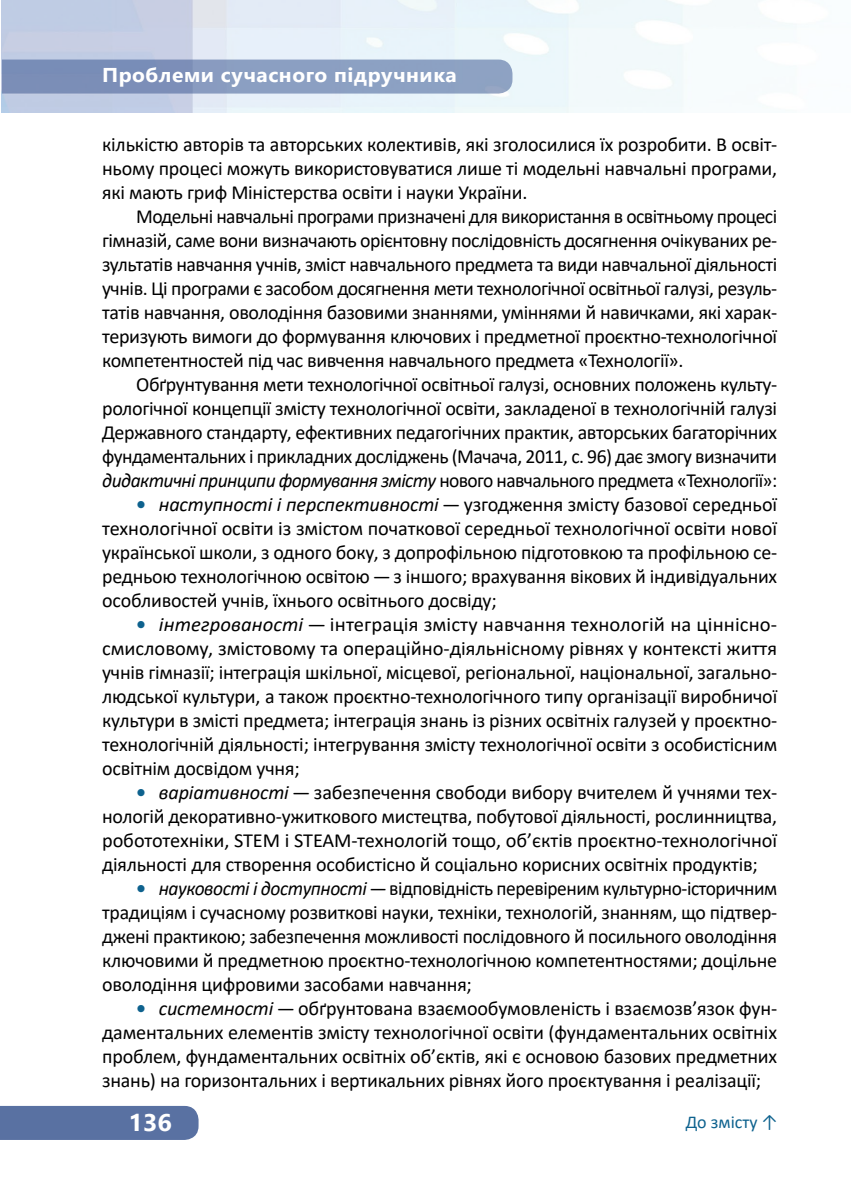
<style>
.page{position:relative;width:851px;height:1191px;background:#fff}
.page>*{position:absolute;margin:0;border:0;box-sizing:border-box;transform-origin:0 0}
.t1{font:700 24px "Segoe UI";color:#fff;scale:1.05 1}
.t2{font:20px/24px "Calibri";letter-spacing:-.01em;color:#000;text-align:justify}
.t3{font:700 20px "Segoe UI";letter-spacing:.025em;color:#fff;scale:1.05 1}
.t4{font:18px "Calibri";color:#0e628e}
.s1{font-style:italic}
.s2{font-weight:700;color:#0e628e}
</style>
<div class="page">
<svg style="left:2px;top:60px;width:510px;height:34px;background:#869abe"></svg>
<div style="left:0;top:1106px;width:198px;height:34px;background:#5971a2"></div>
<p class="t3" style="left:102px;top:56px;width:339px">Проблеми сучасного підручника</p>
<p class="t2" style="left:102px;top:132px;width:676px">кількістю авторів та авторських колективів, які зголосилися їх розробити. В освіт&shy;ньому процесі можуть використовуватися лише ті модельні навчальні програми, які мають гриф Міністерства освіти і науки України.</p>
<p class="t2" style="left:102px;top:204px;width:676px;text-indent:34px">Модельні навчальні програми призначені для використання в освітньому процесі гімназій, саме вони визначають орієнтовну послідовність досягнення очікуваних ре&shy;зультатів навчання учнів, зміст навчального предмета та види навчальної діяльності учнів. Ці програми є засобом досягнення мети технологічної освітньої галузі, резуль&shy;татів навчання, оволодіння базовими знаннями, уміннями й навичками, які харак&shy;теризують вимоги до формування ключових і предметної проєктно-технологічної компетентностей під час вивчення навчального предмета «Технології».</p>
<p class="t2" style="left:102px;top:372px;width:676px;text-indent:34px">Обґрунтування мети технологічної освітньої галузі, основних положень культу&shy;рологічної концепції змісту технологічної освіти, закладеної в технологічній галузі Державного стандарту, ефективних педагогічних практик, авторських багаторічних фундаментальних і прикладних досліджень (Мачача, 2011, с. 96) дає змогу визначити <span class="s1">дидактичні принципи формування змісту</span> нового навчального предмета «Технології»:</p>
<p class="t2" style="left:102px;top:492px;width:676px;text-indent:34px"><span class="s2">•</span> <span class="s1">наступності і перспективності</span> — узгодження змісту базової середньої технологічної освіти із змістом початкової середньої технологічної освіти нової української школи, з одного боку, з допрофільною підготовкою та профільною се&shy;редньою технологічною освітою—з іншого; врахування вікових й індивідуальних особливостей учнів, їхнього освітнього досвіду;</p>
<p class="t2" style="left:102px;top:612px;width:676px;text-indent:34px"><span class="s2">•</span> <span class="s1">інтегрованості</span> — інтеграція змісту навчання технологій на ціннісно&shy;смисловому, змістовому та операційно-діяльнісному рівнях у контексті життя учнів гімназії; інтеграція шкільної, місцевої, регіональної, національної, загально&shy;людської культури, а також проєктно-технологічного типу організації виробничої культури в змісті предмета; інтеграція знань із різних освітніх галузей у проєктно&shy;технологічній діяльності; інтегрування змісту технологічної освіти з особистісним освітнім досвідом учня;</p>
<p class="t2" style="left:102px;top:780px;width:676px;text-indent:34px"><span class="s2">•</span> <span class="s1">варіативності</span> — забезпечення свободи вибору вчителем й учнями тех&shy;нологій декоративно-ужиткового мистецтва, побутової діяльності, рослинництва, робототехніки, STEM i STEAM‑технологій тощо, об’єктів проєктно-технологічної діяльності для створення особистісно й соціально корисних освітніх продуктів;</p>
<p class="t2" style="left:102px;top:876px;width:676px;text-indent:34px"><span class="s2">•</span> <span class="s1">науковості і доступності</span>—відповідність перевіреним культурно-історичним традиціям і сучасному розвиткові науки, техніки, технологій, знанням, що підтвер&shy;джені практикою; забезпечення можливості послідовного й посильного оволодіння ключовими й предметною проєктно-технологічною компетентностями; доцільне оволодіння цифровими засобами навчання;</p>
<p class="t2" style="left:102px;top:996px;width:676px;text-indent:34px"><span class="s2">•</span> <span class="s1">системності</span> — обґрунтована взаємообумовленість і взаємозв’язок фун&shy;даментальних елементів змісту технологічної освіти (фундаментальних освітніх проблем, фундаментальних освітніх об’єктів, які є основою базових предметних знань) на горизонтальних і вертикальних рівнях його проєктування і реалізації;</p>
<p class="t4" style="left:685px;top:1109px;width:94px">До змісту ↑</p>
<p class="t1" style="left:128px;top:1100px;width:43px">136</p>
</div>
